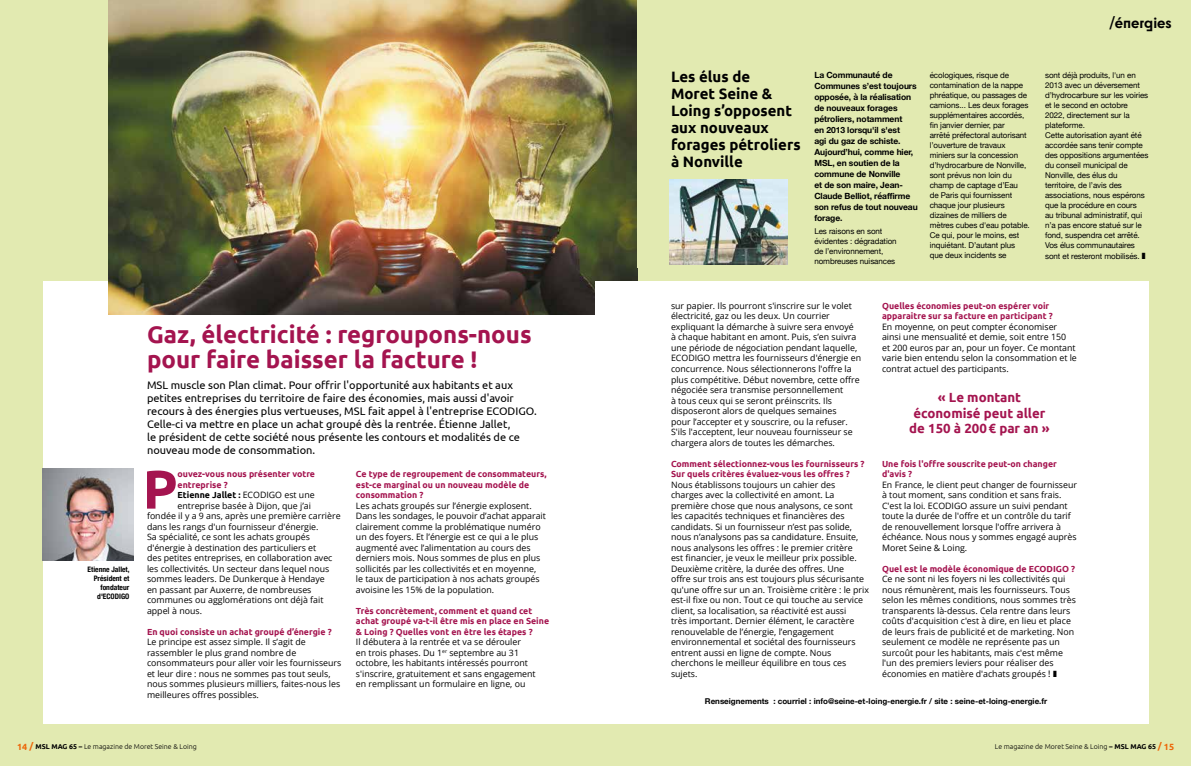
<style>
.page{position:relative;width:1191px;height:766px;background:#fff}
.page>*{position:absolute;margin:0;border:0;box-sizing:border-box;transform-origin:0 0}
.t1{font:700 54.3px "Ubuntu";color:#a4144f}
.t2{font:700 24px/25px "Ubuntu";color:#a4144f}
.t3{font:700 15px/17px "Ubuntu";color:#000}
.t4{font:700 14px "Cy";color:#000}
.t5{font:700 13.2px/15.1px "Ubuntu";color:#a4144f;text-align:center}
.t6{font:11px/13px "Ubuntu";color:#000}
.t7{font:8.8px/10.5px "Open Sans";color:#000}
.t8{font:700 8.8px/10.5px "Ubuntu";color:#a4144f}
.t9{font:700 8.5px/11px "Helvetica Neue";letter-spacing:-.01em;color:#000}
.t10{font:8px/10px "Helvetica Neue";letter-spacing:-.01em;color:#000}
.t11{font:700 8px "Helvetica Neue";color:#000}
.t12{font:700 condensed 7.5px/9px "Helvetica Neue";color:#000;text-align:right}
.t13{font:300 7px "Ubuntu";color:#000}
.s1{color:#000}
.s2{font-family:"Open Sans";font-weight:400;color:#000}
.s3{font-weight:700;font-size:9px;color:#ec6608}
.s4{font-weight:700}
.s5{font-family:"Helvetica Neue";font-size:9px}
</style>
<div class="page">
<div style="left:0;top:0;width:1191px;height:765px;background:#e2eab1"></div>
<div style="left:43px;top:281px;width:1105px;height:442px;background:#fff"></div>
<img style="left:43px;top:468px;width:91px;height:92px">
<img style="left:108px;top:0;width:529px;height:314px">
<img style="left:670px;top:180px;width:117px;height:84px">
<div style="left:595px;top:281px;width:102px;height:78px;background:#fff"></div>
<h2 class="t2" style="left:147px;top:321px;width:386px">Gaz, électricité : regroupons-nous pour faire baisser la facture !</h2>
<p class="t12" style="left:88px;top:564px;width:44px">Etienne Jallet,<br>Président et fondateur d'ECODIGO</p>
<p class="t6" style="left:147px;top:378px;width:391px">MSL muscle son Plan climat. Pour offrir l'opportunité aux habitants et aux petites entreprises du territoire de faire des économies, mais aussi d'avoir recours à des énergies plus vertueuses, MSL fait appel à l'entreprise ECODIGO.<br>Celle-ci va mettre en place un achat groupé dès la rentrée. Étienne Jallet,<br>le président de cette société nous présente les contours et modalités de ce nouveau mode de consommation.</p>
<h1 class="t1" style="left:143px;top:456px;width:36px">P</h1>
<p class="t8" style="left:178px;top:468px;width:139px">ouvez-vous nous présenter votre entreprise ?<br><span class="s1">Etienne Jallet :</span> <span class="s2">ECODIGO est une</span></p>
<p class="t7" style="left:147px;top:500px;width:195px;text-indent:31px">entreprise basée à Dijon, que j’ai fondée il y a 9 ans, après une première carrière dans les rangs d'un fournisseur d'énergie.<br>Sa spécialité, ce sont les achats groupés d'énergie à destination des particuliers et<br>des petites entreprises, en collaboration avec les collectivités. Un secteur dans lequel nous sommes leaders. De Dunkerque à Hendaye<br>en passant par Auxerre, de nombreuses communes ou agglomérations ont déjà fait appel à nous.</p>
<p class="t8" style="left:147px;top:626px;width:186px">En quoi consiste un achat groupé d’énergie ?</p>
<p class="t7" style="left:147px;top:636px;width:196px">Le principe est assez simple. Il s’agit de rassembler le plus grand nombre de consommateurs pour aller voir les fournisseurs et leur dire : nous ne sommes pas tout seuls, nous sommes plusieurs milliers, faites-nous les meilleures offres possibles.</p>
<p class="t8" style="left:356px;top:468px;width:192px">Ce type de regroupement de consommateurs, est-ce marginal ou un nouveau modèle de consommation ?</p>
<p class="t7" style="left:356px;top:500px;width:191px">Les achats groupés sur l’énergie explosent.<br>Dans les sondages, le pouvoir d’achat apparait clairement comme la problématique numéro un des foyers. Et l’énergie est ce qui a le plus augmenté avec l’alimentation au cours des derniers mois. Nous sommes de plus en plus sollicités par les collectivités et en moyenne,<br>le taux de participation à nos achats groupés avoisine les 15% de la population.</p>
<p class="t8" style="left:356px;top:605px;width:195px">Très concrètement, comment et quand cet achat groupé va-t-il être mis en place en Seine &amp; Loing ? Quelles vont en être les étapes ?</p>
<p class="t7" style="left:356px;top:636px;width:181px">Il débutera à la rentrée et va se dérouler<br>en trois phases. Du 1<sup>er</sup> septembre au 31 octobre, les habitants intéressés pourront s'inscrire, gratuitement et sans engagement en remplissant un formulaire en ligne, ou</p>
<p class="t13" style="left:17px;top:741px;width:181px"><span class="s3">14 /</span> <span class="s4">MSL MAG 65 –</span> Le magazine de Moret Seine &amp; Loing</p>
<h3 class="t4" style="left:1109px;top:12px;width:64px">/énergies</h3>
<h3 class="t3" style="left:671px;top:68px;width:131px">Les élus de<br>Moret Seine &amp;<br>Loing s’opposent aux nouveaux forages pétroliers à Nonville</h3>
<p class="t9" style="left:814px;top:70px;width:105px">La Communauté de<br>Communes s’est toujours opposée, à la réalisation de nouveaux forages pétroliers, notamment<br>en 2013 lorsqu'il s'est<br>agi du gaz de schiste.<br>Aujourd’hui, comme hier,<br>MSL, en soutien de la commune de Nonville<br>et de son maire, Jean-<br>Claude Belliot, réaffirme son refus de tout nouveau forage.</p>
<p class="t10" style="left:814px;top:227px;width:84px">Les raisons en sont évidentes : dégradation de l’environnement, nombreuses nuisances</p>
<p class="t10" style="left:929px;top:70px;width:102px">écologiques, risque de contamination de la nappe phréatique, ou passages de camions... Les deux forages supplémentaires accordés, fin janvier dernier, par<br>arrêté préfectoral autorisant l’ouverture de travaux miniers sur la concession d’hydrocarbure de Nonville, sont prévus non loin du champ de captage d’Eau<br>de Paris qui fournissent chaque jour plusieurs dizaines de milliers de mètres cubes d'eau potable.<br>Ce qui, pour le moins, est inquiétant. D’autant plus que deux incidents se</p>
<p class="t10" style="left:1045px;top:70px;width:105px">sont déjà produits, l'un en<br>2013 avec un déversement d’hydrocarbure sur les voiries et le second en octobre<br>2022, directement sur la plateforme.<br>Cette autorisation ayant été accordée sans tenir compte des oppositions argumentées du conseil municipal de<br>Nonville, des élus du territoire, de l’avis des associations, nous espérons que la procédure en cours<br>au tribunal administratif, qui n’a pas encore statué sur le fond, suspendra cet arrêté.<br>Vos élus communautaires</p>
<p class="t10" style="left:1045px;top:251px;width:102px">sont et resteront mobilisés. ❚</p>
<p class="t7" style="left:671px;top:300px;width:192px">sur papier. Ils pourront s'inscrire sur le volet électricité, gaz ou les deux. Un courrier expliquant la démarche à suivre sera envoyé<br>à chaque habitant en amont. Puis, s’en suivra une période de négociation pendant laquelle, ECODIGO mettra les fournisseurs d'énergie en concurrence. Nous sélectionnerons l'offre la plus compétitive. Début novembre, cette offre négociée sera transmise personnellement<br>à tous ceux qui se seront préinscrits. Ils disposeront alors de quelques semaines<br>pour l’accepter et y souscrire, ou la refuser.<br>S'ils l'acceptent, leur nouveau fournisseur se chargera alors de toutes les démarches.</p>
<p class="t8" style="left:671px;top:458px;width:195px">Comment sélectionnez-vous les fournisseurs ?<br>Sur quels critères évaluez-vous les offres ?</p>
<p class="t7" style="left:671px;top:478px;width:199px">Nous établissons toujours un cahier des charges avec la collectivité en amont. La première chose que nous analysons, ce sont<br>les capacités techniques et financières des candidats. Si un fournisseur n’est pas solide, nous n’analysons pas sa candidature. Ensuite, nous analysons les offres : le premier critère<br>est financier, je veux le meilleur prix possible.<br>Deuxième critère, la durée des offres. Une<br>offre sur trois ans est toujours plus sécurisante qu'une offre sur un an. Troisième critère : le prix est-il fixe ou non. Tout ce qui touche au service client, sa localisation, sa réactivité est aussi<br>très important. Dernier élément, le caractère renouvelable de l’énergie, l’engagement environnemental et sociétal des fournisseurs entrent aussi en ligne de compte. Nous cherchons le meilleur équilibre en tous ces sujets.</p>
<p class="t8" style="left:882px;top:300px;width:172px">Quelles économies peut-on espérer voir apparaitre sur sa facture en participant ?</p>
<p class="t7" style="left:882px;top:321px;width:196px">En moyenne, on peut compter économiser ainsi une mensualité et demie, soit entre 150<br>et 200 euros par an, pour un foyer. Ce montant varie bien entendu selon la consommation et le contrat actuel des participants.</p>
<h3 class="t5" style="left:909px;top:390px;width:142px">« Le montant économisé peut aller de 150 à 200€ par an »</h3>
<p class="t8" style="left:882px;top:458px;width:176px">Une fois l'offre souscrite peut-on changer d'avis ?</p>
<p class="t7" style="left:882px;top:479px;width:196px">En France, le client peut changer de fournisseur à tout moment, sans condition et sans frais.<br>C'est la loi. ECODIGO assure un suivi pendant toute la durée de l'offre et un contrôle du tarif de renouvellement lorsque l'offre arrivera à échéance. Nous nous y sommes engagé auprès Moret Seine &amp; Loing.</p>
<p class="t8" style="left:882px;top:563px;width:194px">Quel est le modèle économique de ECODIGO ?</p>
<p class="t7" style="left:882px;top:573px;width:195px">Ce ne sont ni les foyers ni les collectivités qui nous rémunèrent, mais les fournisseurs. Tous selon les mêmes conditions, nous sommes très transparents là-dessus. Cela rentre dans leurs coûts d'acquisition c'est à dire, en lieu et place de leurs frais de publicité et de marketing. Non seulement ce modèle ne représente pas un surcoût pour les habitants, mais c'est même l'un des premiers leviers pour réaliser des économies en matière d'achats groupés <span class="s5">!</span> ❚</p>
<p class="t11" style="left:705px;top:694px;width:344px">Renseignements : courriel : info@seine-et-loing-energie.fr / site : seine-et-loing-energie.fr</p>
<p class="t13" style="left:994px;top:741px;width:181px">Le magazine de Moret Seine &amp; Loing <span class="s4">– MSL MAG 65</span> <span class="s3">/ 15</span></p>
</div>
